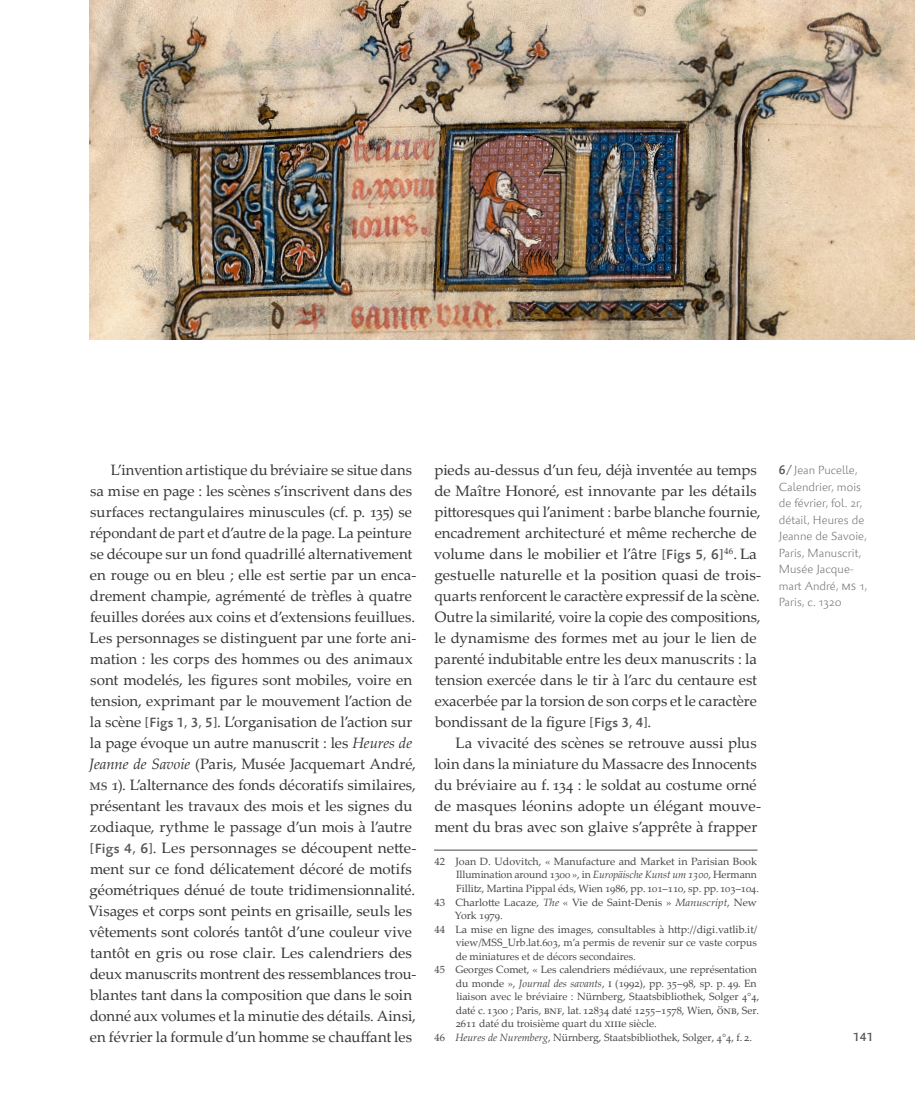
<style>
.page{position:relative;width:915px;height:1106px;background:#fff}
.page>*{position:absolute;margin:0;border:0;box-sizing:border-box;transform-origin:0 0}
.t1{font:15px/21px "Palatino Linotype";color:#373636}
.t2{font:300 12px/16.5px "Palatino Sans Com";letter-spacing:.005em;color:#797979}
.t3{font:500 12px "Palatino Sans Com";color:#575756}
.t4{font:10.5px "Palatino Linotype";letter-spacing:-.005em;color:#474746}
.s1{font-family:"Palatino Sans Com";font-weight:500;font-size:13.5px;color:#575756}
.s2{font-style:italic}
.s3{font-size:16.5px;color:#474746}
.s4{font-size:12px}
.s5{font-weight:500;color:#575756}
.s6{font-size:13.5px}
</style>
<div class="page">
<hr style="left:434px;top:849px;width:323px;height:1px;background:#474746">
<img style="left:89px;top:0;width:825px;height:339px">
<p class="t1" style="left:88px;top:459px;width:329px;text-indent:23px">L’invention artistique du bréviaire se situe dans sa mise en page : les scènes s’inscrivent dans des surfaces rectangulaires minuscules (cf. p. 135) se répondant de part et d’autre de la page. La peinture se découpe sur un fond quadrillé alternativement en rouge ou en bleu ; elle est sertie par un enca&shy;drement champie, agrémenté de trèfles à quatre feuilles dorées aux coins et d’extensions feuillues.<br>Les personnages se distinguent par une forte ani&shy;mation : les corps des hommes ou des animaux sont modelés, les figures sont mobiles, voire en tension, exprimant par le mouvement l’action de la scène <span class="s1">[Figs 1, 3, 5]</span>. L’organisation de l’action sur la page évoque un autre manuscrit : les <span class="s2">Heures de Jeanne de Savoie</span> (Paris, Musée Jacquemart André, <span class="s3">ms</span> 1). L’alternance des fonds décoratifs similaires, présentant les travaux des mois et les signes du zodiaque, rythme le passage d’un mois à l’autre <span class="s1">[Figs 4, 6]</span>. Les personnages se découpent nette&shy;ment sur ce fond délicatement décoré de motifs géométriques dénué de toute tridimensionnalité.<br>Visages et corps sont peints en grisaille, seuls les vêtements sont colorés tantôt d’une couleur vive tantôt en gris ou rose clair. Les calendriers des deux manuscrits montrent des ressemblances trou&shy;blantes tant dans la composition que dans le soin donné aux volumes et la minutie des détails. Ainsi, en février la formule d’un homme se chauffant les</p>
<p class="t1" style="left:434px;top:459px;width:328px">pieds au-dessus d’un feu, déjà inventée au temps de Maître Honoré, est innovante par les détails pittoresques qui l’animent : barbe blanche fournie, encadrement architecturé et même recherche de volume dans le mobilier et l’âtre <span class="s1">[Figs 5, 6]</span><sup>46</sup>. La gestuelle naturelle et la position quasi de trois&shy;quarts renforcent le caractère expressif de la scène.<br>Outre la similarité, voire la copie des compositions, le dynamisme des formes met au jour le lien de parenté indubitable entre les deux manuscrits : la tension exercée dans le tir à l’arc du centaure est exacerbée par la torsion de son corps et le caractère bondissant de la figure <span class="s1">[Figs 3, 4]</span>.</p>
<p class="t1" style="left:434px;top:732px;width:328px;text-indent:21px">La vivacité des scènes se retrouve aussi plus loin dans la miniature du Massacre des Innocents du bréviaire au f. 134 : le soldat au costume orné de masques léonins adopte un élégant mouve&shy;ment du bras avec son glaive s’apprête à frapper</p>
<p class="t4" style="left:434px;top:853px;width:324px">42 Joan D. Udovitch, « Manufacture and Market in Parisian Book</p>
<p class="t4" style="left:456px;top:867px;width:302px">Illumination around 1300 », in <span class="s2">Europäische Kunst um 1300</span>, Hermann</p>
<p class="t4" style="left:456px;top:881px;width:304px">Fillitz, Martina Pippal éds, Wien 1986, pp. 101–110, sp. pp. 103–104.</p>
<p class="t4" style="left:434px;top:894px;width:324px">43 Charlotte Lacaze, <span class="s2">The</span> « Vie de Saint-Denis » <span class="s2">Manuscript</span>, New</p>
<p class="t4" style="left:455px;top:908px;width:49px">York 1979.</p>
<p class="t4" style="left:434px;top:921px;width:324px">44 La mise en ligne des images, consultables à http://digi.vatlib.it/</p>
<p class="t4" style="left:455px;top:935px;width:302px">view/MSS_Urb.lat.603, m’a permis de revenir sur ce vaste corpus</p>
<p class="t4" style="left:455px;top:948px;width:182px">de miniatures et de décors secondaires.</p>
<p class="t4" style="left:434px;top:962px;width:324px">45 Georges Comet, « Les calendriers médiévaux, une représentation</p>
<p class="t4" style="left:455px;top:975px;width:302px">du monde », <span class="s2">Journal des savants</span>, <span class="s4">i</span> (1992), pp. 35–98, sp. p. 49. En</p>
<p class="t4" style="left:456px;top:989px;width:304px">liaison avec le bréviaire : Nürnberg, Staatsbibliothek, Solger 4°4,</p>
<p class="t4" style="left:455px;top:1002px;width:305px">daté c. 1300 ; Paris, <span class="s4">bnf</span>, lat. 12834 daté 1255–1578, Wien, <span class="s4">önb</span>, Ser.</p>
<p class="t4" style="left:455px;top:1016px;width:202px">2611 daté du troisième quart du <span class="s4">xiii</span>e siècle.</p>
<p class="t4" style="left:434px;top:1029px;width:319px">46 <span class="s2">Heures de Nuremberg</span>, Nürnberg, Staatsbibliothek, Solger, 4°4, f. 2.</p>
<p class="t2" style="left:778px;top:462px;width:90px"><span class="s5">6/</span> Jean Pucelle,<br>Calendrier, mois de février, fol. 2r, détail, Heures de<br>Jeanne de Savoie,<br>Paris, Manuscrit,<br>Musée Jacque&shy;mart André, <span class="s6">ms</span> 1,<br>Paris, c. 1320</p>
<p class="t3" style="left:852px;top:1029px;width:22px">141</p>
</div>
